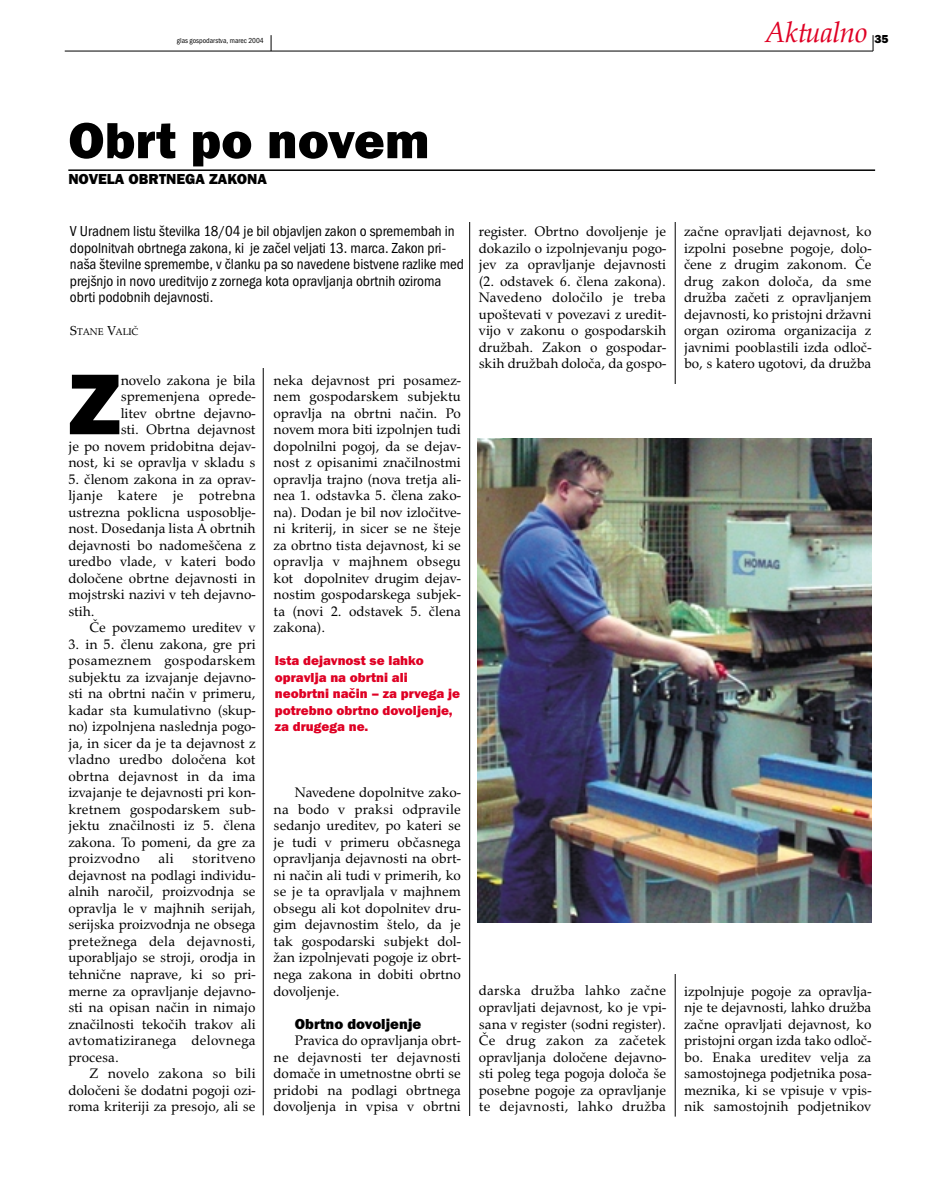
<style>
.page{position:relative;width:935px;height:1190px;background:#fff}
.page>*{position:absolute;margin:0;border:0;box-sizing:border-box;transform-origin:0 0}
.t1{font:89.25px "Franklin Got Itc TEE Heav";color:#000}
.t2{font:52.5px "Franklin Got Itc TEE Heav";color:#000}
.t3{font:italic 30px "URW Palladio TEE";letter-spacing:-.025em;color:#df0024}
.t4{font:condensed 15px/16.5px "Franklin Got Itc TEE";color:#000}
.t5{font:15px "Franklin Got Itc TEE Heav";color:#000}
.t6{font:14.25px/16.5px "URW Palladio TEE";color:#000;text-align:justify}
.t7{font:13.5px/16.5px "Franklin Got Itc TEE Heav";color:#df0024}
.t8{font:12px "Franklin Got Itc TEE Heav";color:#000}
.t9{font:10.2px "URW Palladio TEE";color:#000}
.t10{font:condensed 7.5px "Franklin Got Itc TEE";color:#000}
.s1{font-size:13.5px}
</style>
<div class="page">
<hr style="left:65px;top:51px;width:808px;height:1px;background:#000">
<svg style="left:872px;top:35px;width:1px;height:16px"></svg>
<svg style="left:271px;top:35px;width:1px;height:16px"></svg>
<hr style="left:263px;top:170px;width:1px;height:945px;background:#000">
<hr style="left:469px;top:171px;width:1px;height:945px;background:#000">
<hr style="left:675px;top:170px;width:1px;height:946px;background:#000">
<div style="left:68px;top:169px;width:397px;height:198px;background:#fff"></div>
<div style="left:67px;top:122px;width:809px;height:99px;background:#fff"></div>
<hr style="left:68px;top:169px;width:807px;height:2px;background:#000">
<img style="left:477px;top:438px;width:395px;height:484px">
<p class="t10" style="left:177px;top:38px;width:88px">glas gospodarstva, marec 2004</p>
<h3 class="t3" style="left:765px;top:21px;width:104px">Aktualno</h3>
<p class="t8" style="left:874px;top:34px;width:16px">35</p>
<h2 class="t2" style="left:68px;top:123px;width:363px">Obrt po novem</h2>
<p class="t5" style="left:68px;top:174px;width:200px">NOVELA OBRTNEGA ZAKONA</p>
<p class="t4" style="left:70px;top:224px;width:395px">V Uradnem listu številka 18/04 je bil objavljen zakon o spremembah in dopolnitvah obrtnega zakona, ki je začel veljati 13. marca. Zakon pri&shy;naša številne spremembe, v članku pa so navedene bistvene razlike med prejšnjo in novo ureditvijo z zornega kota opravljanja obrtnih oziroma obrti podobnih dejavnosti.</p>
<p class="t9" style="left:70px;top:328px;width:70px"><span class="s1">S</span>TANE <span class="s1">V</span>ALIČ</p>
<p class="t6" style="left:68px;top:373px;width:189px;text-align:right">novelo zakona je bila spremenjena oprede-<br>litev obrtne dejavno-<br>sti. Obrtna dejavnost<br>je po novem pridobitna dejav&shy;nost, ki se opravlja v skladu s</p>
<p class="t6" style="left:68px;top:472px;width:189px">5. členom zakona in za oprav&shy;ljanje katere je potrebna ustrezna poklicna usposoblje&shy;nost. Dosedanja lista A obrtnih dejavnosti bo nadomeščena z uredbo vlade, v kateri bodo določene obrtne dejavnosti in mojstrski nazivi v teh dejavno&shy;stih.</p>
<p class="t6" style="left:90px;top:621px;width:167px">Če povzamemo ureditev v</p>
<p class="t6" style="left:68px;top:637px;width:189px">3. in 5. členu zakona, gre pri posameznem gospodarskem subjektu za izvajanje dejavno&shy;sti na obrtni način v primeru, kadar sta kumulativno (skup&shy;no) izpolnjena naslednja pogo&shy;ja, in sicer da je ta dejavnost z vladno uredbo določena kot obrtna dejavnost in da ima izvajanje te dejavnosti pri kon&shy;kretnem gospodarskem sub&shy;jektu značilnosti iz 5. člena zakona. To pomeni, da gre za proizvodno</p>
<h1 class="t1" style="left:68px;top:374px;width:54px">Z</h1>
<p class="t6" style="left:158px;top:852px;width:17px">ali</p>
<p class="t6" style="left:68px;top:852px;width:189px;text-indent:124px">storitveno dejavnost na podlagi individu&shy;alnih naročil, proizvodnja se opravlja le v majhnih serijah, serijska proizvodnja ne obsega pretežnega dela dejavnosti, uporabljajo se stroji, orodja in tehnične naprave, ki so pri&shy;merne za opravljanje dejavno&shy;sti na opisan način in nimajo značilnosti tekočih trakov ali avtomatiziranega delovnega procesa.</p>
<p class="t6" style="left:68px;top:1066px;width:189px;text-indent:21px">Z novelo zakona so bili določeni še dodatni pogoji ozi&shy;roma kriteriji za presojo, ali se</p>
<p class="t6" style="left:273px;top:373px;width:189px">neka dejavnost pri posamez&shy;nem gospodarskem subjektu opravlja na obrtni način. Po novem mora biti izpolnjen tudi dopolnilni pogoj, da se dejav&shy;nost z opisanimi značilnostmi opravlja trajno (nova tretja ali&shy;nea 1. odstavka 5. člena zako&shy;na). Dodan je bil nov izločitve&shy;ni kriterij, in sicer se ne šteje za obrtno tista dejavnost, ki se opravlja v majhnem obsegu kot dopolnitev drugim dejav&shy;nostim gospodarskega subjek&shy;ta (novi 2. odstavek 5. člena zakona).</p>
<p class="t7" style="left:275px;top:653px;width:187px">Ista dejavnost se lahko opravlja na obrtni ali neobrtni način – za prvega je potrebno obrtno dovoljenje, za drugega ne.</p>
<p class="t6" style="left:273px;top:786px;width:189px;text-indent:21px">Navedene dopolnitve zako&shy;na bodo v praksi odpravile sedanjo ureditev, po kateri se je tudi v primeru občasnega opravljanja dejavnosti na obrt&shy;ni način ali tudi v primerih, ko se je ta opravljala v majhnem obsegu ali kot dopolnitev dru&shy;gim dejavnostim štelo, da je tak gospodarski subjekt dol&shy;žan izpolnjevati pogoje iz obrt&shy;nega zakona in dobiti obrtno dovoljenje.</p>
<p class="t5" style="left:295px;top:1018px;width:128px">Obrtno dovoljenje</p>
<p class="t6" style="left:273px;top:1033px;width:189px;text-indent:21px">Pravica do opravljanja obrt&shy;ne dejavnosti ter dejavnosti domače in umetnostne obrti se pridobi na podlagi obrtnega dovoljenja in vpisa v obrtni</p>
<p class="t6" style="left:479px;top:225px;width:189px">register. Obrtno dovoljenje je dokazilo o izpolnjevanju pogo&shy;jev za opravljanje dejavnosti (2. odstavek 6. člena zakona).<br>Navedeno določilo je treba upoštevati v povezavi z uredit&shy;vijo v zakonu o gospodarskih družbah. Zakon o gospodar&shy;skih družbah določa, da gospo-</p>
<p class="t6" style="left:479px;top:984px;width:189px">darska družba lahko začne opravljati dejavnost, ko je vpi&shy;sana v register (sodni register).<br>Če drug zakon za začetek opravljanja določene dejavno&shy;sti poleg tega pogoja določa še posebne pogoje za opravljanje te dejavnosti, lahko družba</p>
<p class="t6" style="left:684px;top:225px;width:189px">začne opravljati dejavnost, ko izpolni posebne pogoje, dolo&shy;čene z drugim zakonom. Če drug zakon določa, da sme družba začeti z opravljanjem dejavnosti, ko pristojni državni organ oziroma organizacija z javnimi pooblastili izda odloč&shy;bo, s katero ugotovi, da družba</p>
<p class="t6" style="left:684px;top:984px;width:189px">izpolnjuje pogoje za opravlja&shy;nje te dejavnosti, lahko družba začne opravljati dejavnost, ko pristojni organ izda tako odloč&shy;bo. Enaka ureditev velja za samostojnega podjetnika posa&shy;meznika, ki se vpisuje v vpis&shy;nik samostojnih podjetnikov</p>
</div>
